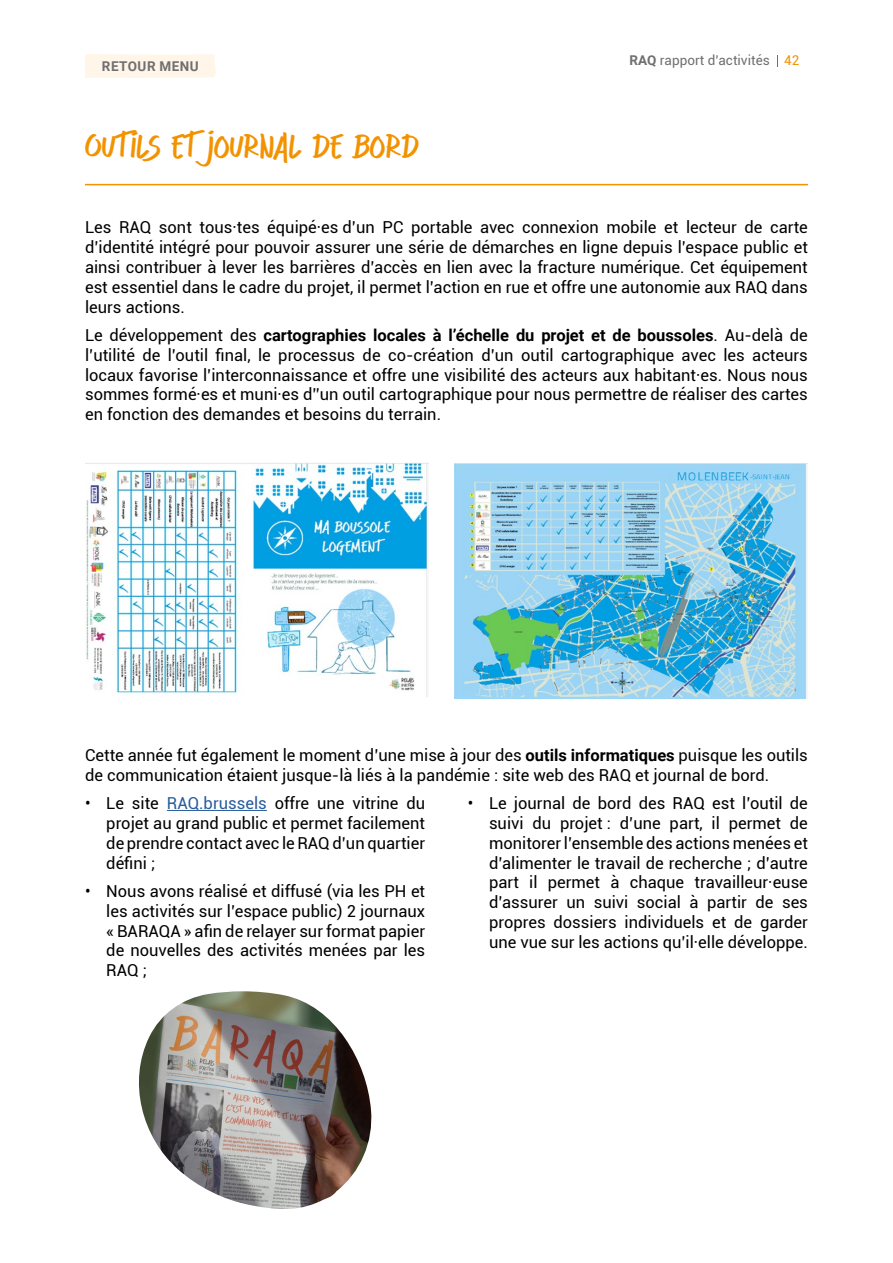
<style>
.page{position:relative;width:893px;height:1263px;background:#fff}
.page>*{position:absolute;margin:0;border:0;box-sizing:border-box;transform-origin:0 0}
.corps_txt{font:36px "Clint Marker";color:#f39200}
.corps_txt-2{font:16.5px/19.8px "Roboto";color:#000;text-align:justify}
.t1{font:13.5px "Roboto";color:#706f6f}
.t2{font:700 13.5px "Roboto";letter-spacing:.035em;color:#706f6f}
.s1{font-weight:700}
.s2{color:#f39200}
.s3{color:#275b9b}
</style>
<div class="page">
<div style="left:85px;top:54px;width:131px;height:24px;background:#fff5e9"></div>
<hr style="left:85px;top:184px;width:723px;height:1px;background:#f39200">
<img style="left:85px;top:462px;width:343px;height:234px">
<img style="left:455px;top:463px;width:353px;height:235px">
<hr style="left:167px;top:810px;width:100px;height:1px;background:#275b9b">
<img style="left:139px;top:991px;width:233px;height:218px">
<p class="t2" style="left:102px;top:57px;width:98px">RETOUR MENU</p>
<p class="t1" style="left:630px;top:51px;width:171px"><span class="s1">RAQ</span> rapport d’activités <span class="s2">42</span></p>
<p class="corps_txt" style="left:85px;top:128px;width:335px">OUTILS ET JOURNAL DE BORD</p>
<p class="corps_txt-2" style="left:85px;top:217px;width:724px">Les RAQ sont tous·tes équipé·es d’un PC portable avec connexion mobile et lecteur de carte d’identité intégré pour pouvoir assurer une série de démarches en ligne depuis l’espace public et ainsi contribuer à lever les barrières d’accès en lien avec la fracture numérique. Cet équipement est essentiel dans le cadre du projet, il permet l’action en rue et offre une autonomie aux RAQ dans leurs actions.</p>
<p class="corps_txt-2" style="left:85px;top:325px;width:724px">Le développement des <span class="s1">cartographies locales à l’échelle du projet et de boussoles</span>. Au-delà de l’utilité de l’outil final, le processus de co-création d’un outil cartographique avec les acteurs locaux favorise l’interconnaissance et offre une visibilité des acteurs aux habitant·es. Nous nous sommes formé·es et muni·es d’’un outil cartographique pour nous permettre de réaliser des cartes en fonction des demandes et besoins du terrain.</p>
<p class="corps_txt-2" style="left:85px;top:745px;width:724px">Cette année fut également le moment d’une mise à jour des <span class="s1">outils informatiques</span> puisque les outils de communication étaient jusque-là liés à la pandémie : site web des RAQ et journal de bord.</p>
<p class="corps_txt-2" style="left:106px;top:793px;width:320px;text-indent:-21px">• Le site <span class="s3">RAQ.brussels</span> offre une vitrine du projet au grand public et permet facilement de prendre contact avec le RAQ d’un quartier défini ;</p>
<p class="corps_txt-2" style="left:106px;top:880px;width:320px;text-indent:-21px">• Nous avons réalisé et diffusé (via les PH et les activités sur l’espace public) 2 journaux « BARAQA » afin de relayer sur format papier de nouvelles des activités menées par les RAQ ;</p>
<p class="corps_txt-2" style="left:489px;top:793px;width:320px;text-indent:-21px">• Le journal de bord des RAQ est l’outil de suivi du projet : d’une part, il permet de monitorer l’ensemble des actions menées et d’alimenter le travail de recherche ; d’autre part il permet à chaque travailleur·euse d’assurer un suivi social à partir de ses propres dossiers individuels et de garder une vue sur les actions qu’il·elle développe.</p>
</div>
